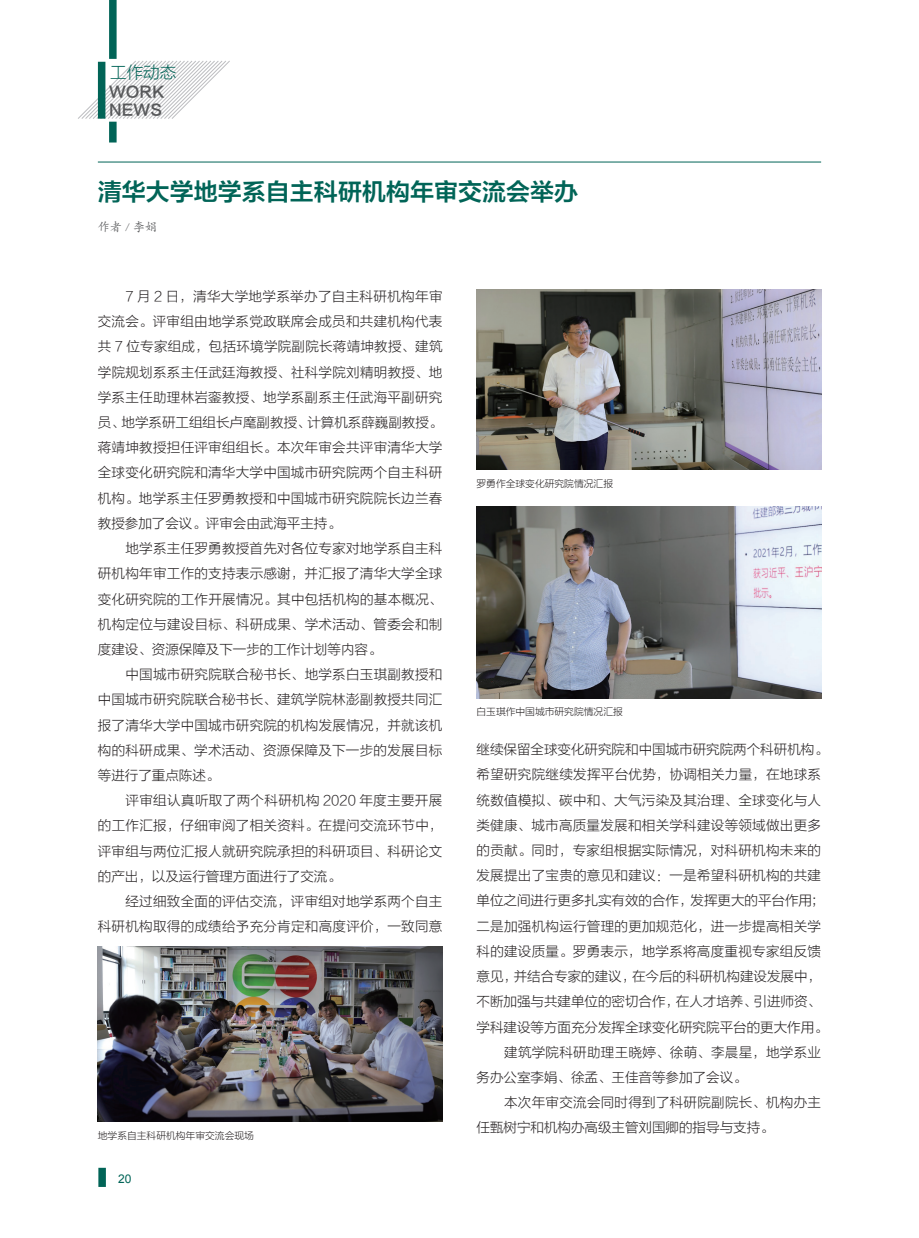
<style>
.page{position:relative;width:919px;height:1238px;background:#fff}
.page>*{position:absolute;margin:0;border:0;box-sizing:border-box;transform-origin:0 0}
.t1{font:24px "FZLTZCHK GBK1 0";color:#016457}
.t2{font:16.5px "FZLTXHK GBK1 0";color:#016457}
.t3{font:15px/18.3px "FZLTZCHK GBK1 0";color:#57585a}
.t4{font:13.5px/25.2px "FZLTXHK GBK1 0";letter-spacing:.02em;color:#231f20;text-align:justify}
.t5{font:13.5px "FZLTXHK GBK1 0";color:#231f20}
.t6{font:12px "FZKTK GBK1 0";color:#57585a}
.t7{font:12px "Arial";color:#016457}
.t8{font:9.75px "FZLTXHK GBK1 0";color:#231f20}
</style>
<div class="page">
<svg style="left:78px;top:61px;width:152px;height:58px"></svg>
<div style="left:109px;top:0;width:8px;height:59px;background:#016457"></div>
<div style="left:98px;top:62px;width:7px;height:57px;background:#016457"></div>
<div style="left:109px;top:122px;width:8px;height:20px;background:#016457"></div>
<div style="left:98px;top:1167px;width:8px;height:19px;background:#016457"></div>
<hr style="left:98px;top:162px;width:723px;height:1px;background:#016457">
<img style="left:98px;top:946px;width:344px;height:175px">
<img style="left:476px;top:289px;width:345px;height:181px">
<img style="left:476px;top:507px;width:345px;height:191px">
<p class="t2" style="left:110px;top:63px;width:67px">工作动态</p>
<p class="t3" style="left:109px;top:83px;width:57px">WORK<br>NEWS</p>
<h1 class="t1" style="left:98px;top:178px;width:481px">清华大学地学系自主科研机构年审交流会举办</h1>
<p class="t6" style="left:98px;top:220px;width:61px">作者 / 李娟</p>
<p class="t4" style="left:98px;top:284px;width:346px;text-indent:28px">7 月 2 日，清华大学地学系举办了自主科研机构年审交流会。评审组由地学系党政联席会成员和共建机构代表共 7 位专家组成，包括环境学院副院长蒋靖坤教授、建筑学院规划系系主任武廷海教授、社科学院刘精明教授、地学系主任助理林岩銮教授、地学系副系主任武海平副研究员、地学系研工组组长卢麾副教授、计算机系薛巍副教授。蒋靖坤教授担任评审组组长。本次年审会共评审清华大学全球变化研究院和清华大学中国城市研究院两个自主科研机构。地学系主任罗勇教授和中国城市研究院院长边兰春教授参加了会议。评审会由武海平主持。</p>
<p class="t4" style="left:98px;top:536px;width:346px;text-indent:28px">地学系主任罗勇教授首先对各位专家对地学系自主科研机构年审工作的支持表示感谢，并汇报了清华大学全球变化研究院的工作开展情况。其中包括机构的基本概况、机构定位与建设目标、科研成果、学术活动、管委会和制度建设、资源保障及下一步的工作计划等内容。</p>
<p class="t4" style="left:98px;top:662px;width:346px;text-indent:28px">中国城市研究院联合秘书长、地学系白玉琪副教授和中国城市研究院联合秘书长、建筑学院林澎副教授共同汇报了清华大学中国城市研究院的机构发展情况，并就该机构的科研成果、学术活动、资源保障及下一步的发展目标等进行了重点陈述。</p>
<p class="t4" style="left:98px;top:788px;width:346px;text-indent:28px">评审组认真听取了两个科研机构 2020 年度主要开展的工作汇报，仔细审阅了相关资料。在提问交流环节中，评审组与两位汇报人就研究院承担的科研项目、科研论文的产出，以及运行管理方面进行了交流。</p>
<p class="t4" style="left:98px;top:889px;width:346px;text-align:right">经过细致全面的评估交流，评审组对地学系两个自主<br>科研机构取得的成绩给予充分肯定和高度评价，一致同意</p>
<p class="t8" style="left:98px;top:1129px;width:157px">地学系自主科研机构年审交流会现场</p>
<p class="t7" style="left:118px;top:1170px;width:15px">20</p>
<p class="t8" style="left:476px;top:478px;width:138px">罗勇作全球变化研究院情况汇报</p>
<p class="t8" style="left:476px;top:706px;width:148px">白玉琪作中国城市研究院情况汇报</p>
<p class="t5" style="left:476px;top:742px;width:353px">继续保留全球变化研究院和中国城市研究院两个科研机构。</p>
<p class="t4" style="left:476px;top:762px;width:346px">希望研究院继续发挥平台优势，协调相关力量，在地球系</p>
<p class="t4" style="left:476px;top:787px;width:346px">统数值模拟、碳中和、大气污染及其治理、全球变化与人</p>
<p class="t4" style="left:476px;top:812px;width:346px">类健康、城市高质量发展和相关学科建设等领域做出更多</p>
<p class="t4" style="left:476px;top:838px;width:346px">的贡献。同时，专家组根据实际情况，对科研机构未来的</p>
<p class="t4" style="left:476px;top:863px;width:346px">发展提出了宝贵的意见和建议：一是希望科研机构的共建</p>
<p class="t5" style="left:476px;top:893px;width:349px">单位之间进行更多扎实有效的合作，发挥更大的平台作用；</p>
<p class="t4" style="left:476px;top:913px;width:346px">二是加强机构运行管理的更加规范化，进一步提高相关学</p>
<p class="t4" style="left:476px;top:938px;width:346px">科的建设质量。罗勇表示，地学系将高度重视专家组反馈</p>
<p class="t5" style="left:476px;top:968px;width:346px">意见，并结合专家的建议，在今后的科研机构建设发展中，</p>
<p class="t5" style="left:476px;top:994px;width:346px">不断加强与共建单位的密切合作，在人才培养、引进师资、</p>
<p class="t5" style="left:476px;top:1019px;width:353px">学科建设等方面充分发挥全球变化研究院平台的更大作用。</p>
<p class="t4" style="left:504px;top:1039px;width:318px">建筑学院科研助理王晓婷、徐萌、李晨星，地学系业</p>
<p class="t5" style="left:476px;top:1069px;width:271px">务办公室李娟、徐孟、王佳音等参加了会议。</p>
<p class="t4" style="left:504px;top:1090px;width:318px">本次年审交流会同时得到了科研院副院长、机构办主</p>
<p class="t5" style="left:476px;top:1120px;width:298px">任甄树宁和机构办高级主管刘国卿的指导与支持。</p>
</div>
